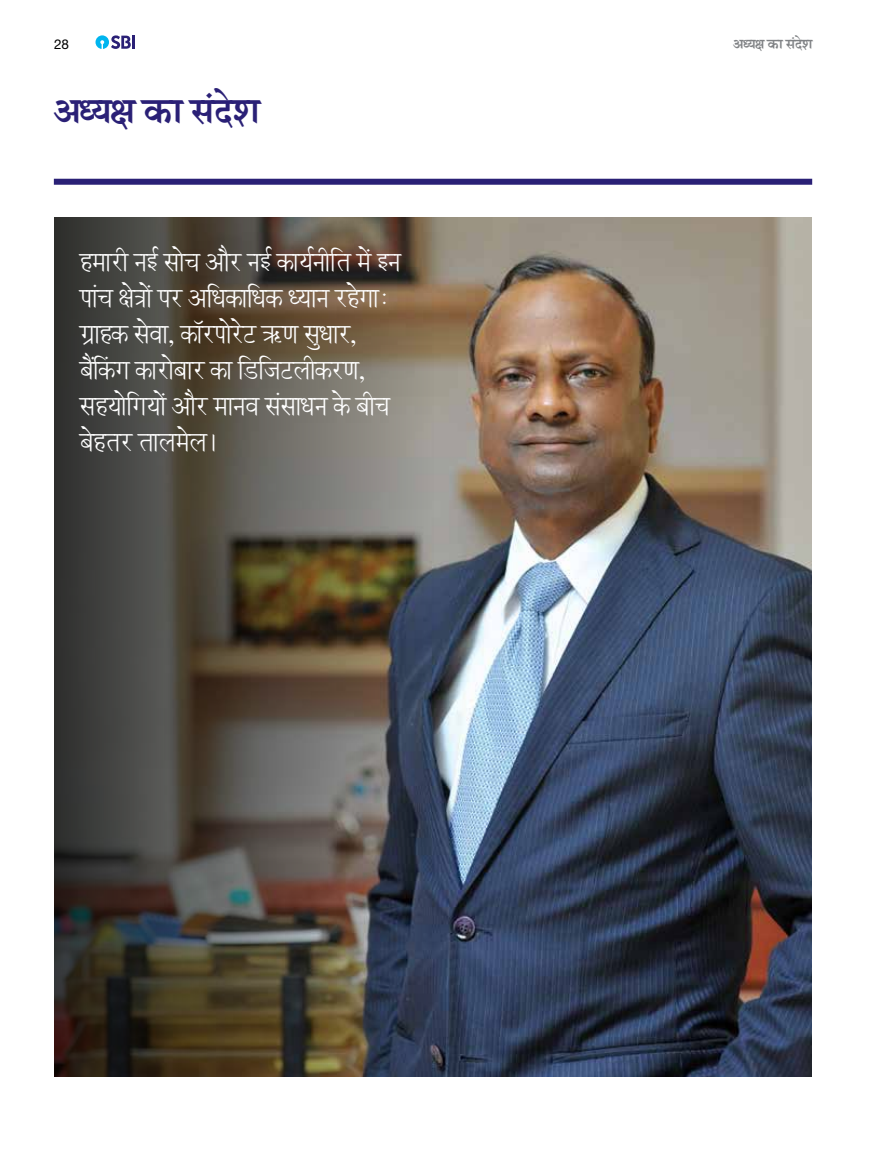
<style>
.page{position:relative;width:893px;height:1149px;background:#fff}
.page>*{position:absolute;margin:0;border:0;box-sizing:border-box;transform-origin:0 0}
.t1{font:700 39px "Akruti Vistaar Priya";color:#2a2076}
.t2{font:30px/36px "Akruti Vistaar Priya Normal";letter-spacing:-.01em;color:#fff}
.t3{font:700 15px "Akruti Vistaar Hin Priya";color:#808285}
.t4{font:13.5px "Helvetica Neue LT Std";color:#000}
</style>
<div class="page">
<svg style="left:96px;top:35px;width:39px;height:14px"></svg>
<img style="left:433px;top:217px;width:379px;height:859px">
<img style="left:54px;top:217px;width:379px;height:859px">
<div style="left:54px;top:179px;width:758px;height:6px;background:#2a2076"></div>
<p class="t4" style="left:54px;top:36px;width:17px">28</p>
<p class="t3" style="left:733px;top:35px;width:80px">‚š¡¸®¸ ˆÅ¸ ¬¸¿™½©¸</p>
<h1 class="t1" style="left:54px;top:87px;width:207px">‚š¡¸®¸ ˆÅ¸ ¬¸¿™½©¸</h1>
<p class="t2" style="left:80px;top:245px;width:322px">íŸ¸¸£ú ›¸ƒÄ ¬¸¸½\¸ ‚¸¾£ ›¸ƒÄ ˆÅ¸¡¸Ä›¸ú¢÷¸ Ÿ¸Ê ƒ›¸ œ¸¸¿\¸ ®¸½°¸¸Ê œ¸£ ‚¢š¸ˆÅ¸¢š¸ˆÅ š¡¸¸›¸ £í½Š¸¸À ŠÏ¸íˆÅ ¬¸½¨¸¸, ˆÅ¸Á£œ¸¸½£½’ †µ¸ ¬¸ºš¸¸£, ¤¸ÿ¢ˆ¿ÅŠ¸ ˆÅ¸£¸½¤¸¸£ ˆÅ¸ ¢”¢]¸’¥¸úˆÅ£µ¸, ¬¸í¡¸¸½¢Š¸¡¸¸Ê ‚¸¾£ Ÿ¸¸›¸¨¸ ¬¸¿¬¸¸š¸›¸ ˆ½Å ¤¸ú\¸ ¤¸½í÷¸£ ÷¸¸¥¸Ÿ¸½¥¸—</p>
</div>
